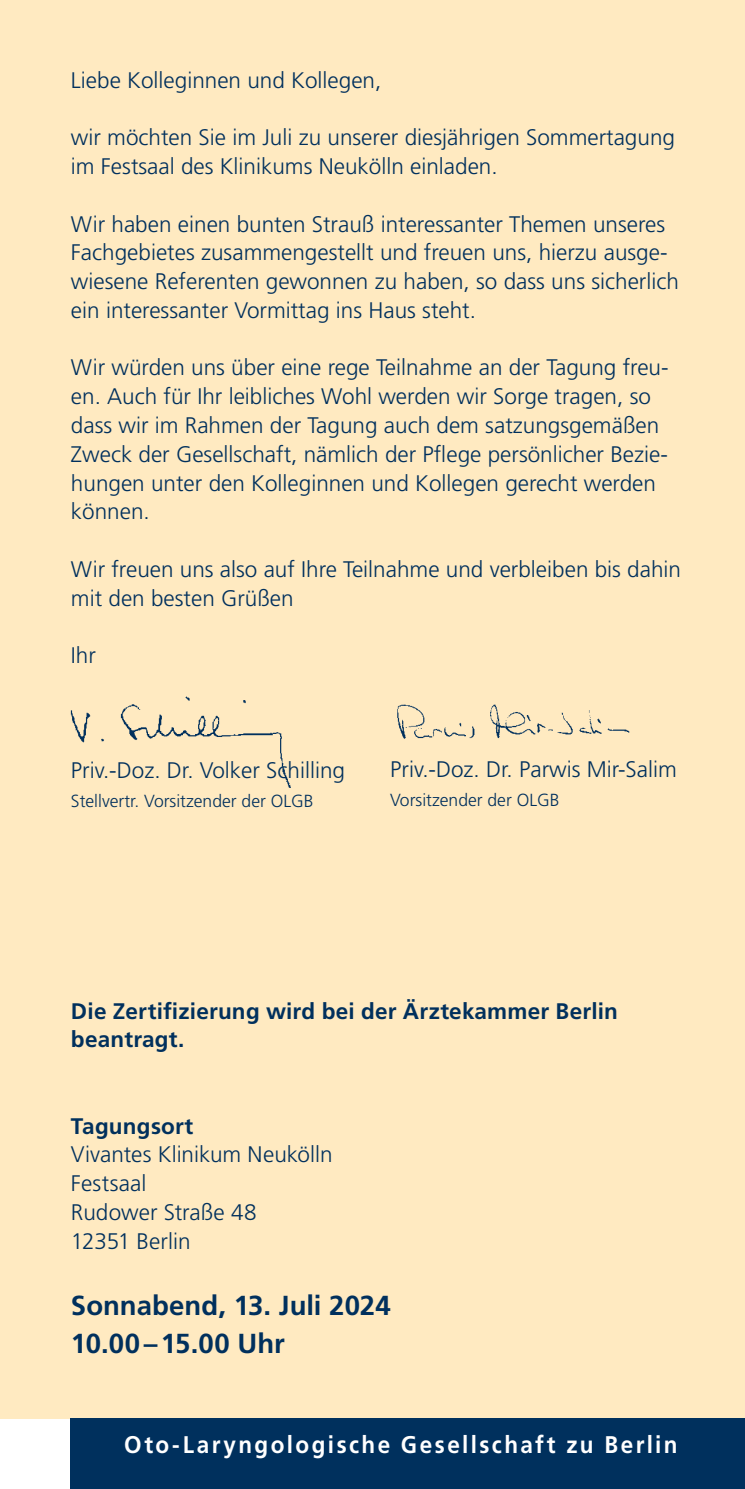
<style>
.page{position:relative;width:745px;height:1489px;background:#fff}
.page>*{position:absolute;margin:0;border:0;box-sizing:border-box;transform-origin:0 0}
.t1{font:700 27.5px "Frutiger LT Pro";color:#00305d}
.t2{font:700 24px "Frutiger LT Pro";letter-spacing:.105em;color:#fff;scale:.93 1}
.t3{font:300 22.5px/28.8px "Frutiger LT Pro";color:#00305d}
.t4{font:700 22.5px/28.8px "Frutiger LT Pro";letter-spacing:.01em;color:#00305d}
.t5{font:300 17.5px "Frutiger LT Pro";color:#00305d}
.s1{font-weight:700}
</style>
<div class="page">
<div style="left:0;top:0;width:744px;height:1417px;background:#ffeac1"></div>
<div style="left:71px;top:1417px;width:673px;height:71px;background:#00305d"></div>
<img style="left:397px;top:704px;width:233px;height:35px">
<img style="left:70px;top:696px;width:221px;height:92px">
<p class="t3" style="left:71px;top:66px;width:312px">Liebe Kolleginnen und Kollegen,</p>
<p class="t3" style="left:71px;top:123px;width:605px">wir möchten Sie im Juli zu unserer diesjährigen Sommertagung im Festsaal des Klinikums Neukölln einladen.</p>
<p class="t3" style="left:71px;top:210px;width:609px">Wir haben einen bunten Strauß interessanter Themen unseres Fachgebietes zusammengestellt und freuen uns, hierzu ausge&shy;wiesene Referenten gewonnen zu haben, so dass uns sicherlich ein interessanter Vormittag ins Haus steht.</p>
<p class="t3" style="left:71px;top:353px;width:598px">Wir würden uns über eine rege Teilnahme an der Tagung freu&shy;en. Auch für Ihr leibliches Wohl werden wir Sorge tragen, so dass wir im Rahmen der Tagung auch dem satzungsgemäßen Zweck der Gesellschaft, nämlich der Pflege persönlicher Bezie&shy;hungen unter den Kolleginnen und Kollegen gerecht werden können.</p>
<p class="t3" style="left:71px;top:555px;width:611px">Wir freuen uns also auf Ihre Teilnahme und verbleiben bis dahin mit den besten Grüßen</p>
<p class="t3" style="left:71px;top:641px;width:26px">Ihr</p>
<p class="t3" style="left:71px;top:756px;width:275px">Priv.-Doz. Dr. Volker Schilling</p>
<p class="t5" style="left:71px;top:790px;width:244px">Stellvertr. Vorsitzender der OLGB</p>
<p class="t3" style="left:390px;top:755px;width:288px">Priv.-Doz. Dr. Parwis Mir-Salim</p>
<p class="t5" style="left:390px;top:789px;width:171px">Vorsitzender der OLGB</p>
<p class="t4" style="left:71px;top:996px;width:548px">Die Zertifizierung wird bei der Ärztekammer Berlin beantragt.</p>
<p class="t3" style="left:71px;top:1111px;width:263px"><span class="s1">Tagungsort<br></span>Vivantes Klinikum Neukölln<br>Festsaal<br>Rudower Straße 48</p>
<p class="t3" style="left:71px;top:1226px;width:121px">12351 Berlin</p>
<p class="t1" style="left:71px;top:1289px;width:321px">Sonnabend, 13. Juli 2024</p>
<p class="t1" style="left:71px;top:1326px;width:215px">10.00–15.00 Uhr</p>
<p class="t2" style="left:124px;top:1429px;width:596px">Oto-Laryngologische Gesellschaft zu Berlin</p>
</div>
